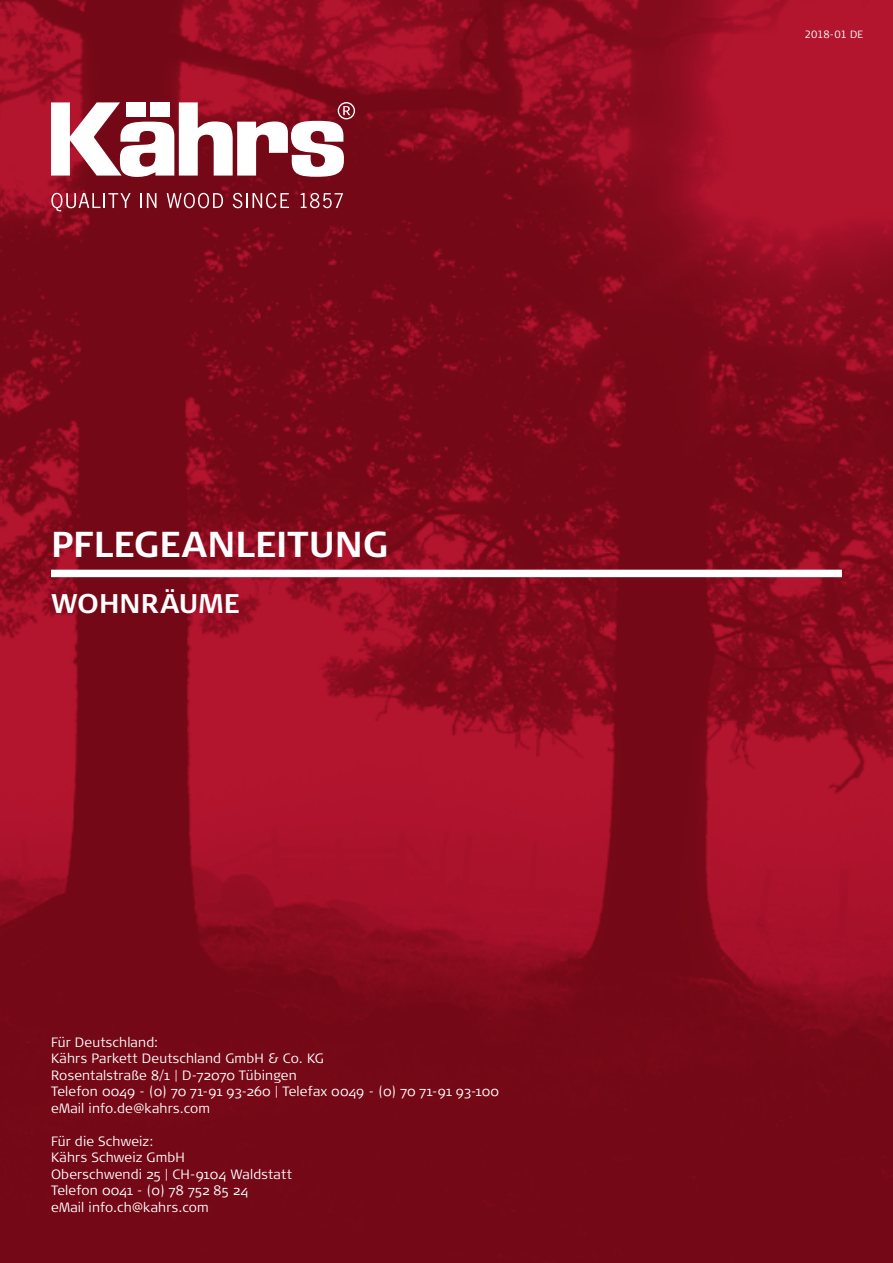
<style>
.page{position:relative;width:893px;height:1263px;background:#fff}
.page>*{position:absolute;margin:0;border:0;box-sizing:border-box;transform-origin:0 0}
.t1{font:700 36px "Signa Pro";color:#fff}
.t2{font:700 27px "Signa Pro";color:#fff}
.t3{font:300 13.5px/16.5px "Signa Pro";letter-spacing:.01em;color:#fff}
.t4{font:300 10.5px "Signa Pro";letter-spacing:-.005em;color:#fff}
</style>
<div class="page">
<img style="left:0;top:0;width:893px;height:1263px">
<svg style="left:51px;top:193px;width:80px;height:18px"></svg>
<svg style="left:140px;top:193px;width:16px;height:15px"></svg>
<svg style="left:167px;top:193px;width:56px;height:15px"></svg>
<svg style="left:233px;top:193px;width:56px;height:15px"></svg>
<svg style="left:301px;top:193px;width:42px;height:15px"></svg>
<svg style="left:51px;top:102px;width:304px;height:76px"></svg>
<div style="left:51px;top:570px;width:791px;height:7px;background:#fff"></div>
<h1 class="t1" style="left:51px;top:522px;width:339px">PFLEGEANLEITUNG</h1>
<h2 class="t2" style="left:51px;top:588px;width:190px">WOHNRÄUME</h2>
<p class="t3" style="left:51px;top:1034px;width:449px">Für Deutschland:<br>Kährs Parkett Deutschland GmbH &amp; Co. KG<br>Rosentalstraße 8/1 | D-72070 Tübingen<br>Telefon 0049 - (0) 70 71-91 93-260 | Telefax 0049 - (0) 70 71-91 93-100 eMail info.de@kahrs.com</p>
<p class="t3" style="left:51px;top:1133px;width:242px">Für die Schweiz:<br>Kährs Schweiz GmbH<br>Oberschwendi 25 | CH-9104 Waldstatt<br>Telefon 0041 - (0) 78 752 85 24<br>eMail info.ch@kahrs.com</p>
<p class="t4" style="left:805px;top:28px;width:60px">2018-01 DE</p>
</div>
